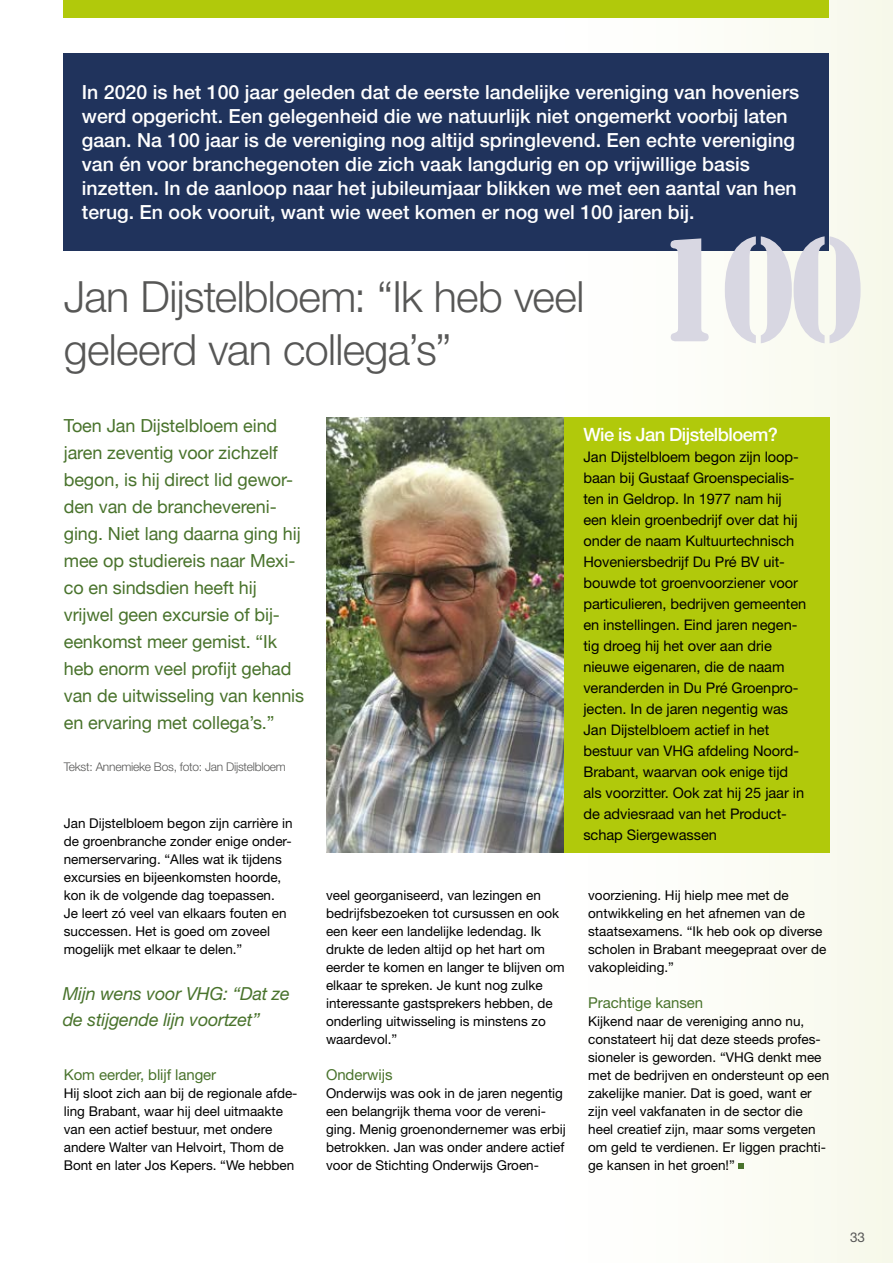
<style>
.page{position:relative;width:893px;height:1263px;background:#fff}
.page>*{position:absolute;margin:0;border:0;box-sizing:border-box;transform-origin:0 0}
.t1{font:137.55px "Stencil LT";color:#d8d7e2;scale:.8 1}
.t2{font:300 43.2px/52.5px "Helvetica Neue LT Std";letter-spacing:-.015em;color:#575756}
.t3{font:500 19.5px/24px "Helvetica Neue LT Std";color:#fff}
.t4{font:500 18.3px "Helvetica Neue LT Std";letter-spacing:-.03em;color:#fff}
.t5{font:18px/27px "Helvetica Neue";letter-spacing:-.005em;color:#49732c}
.t6{font:italic 18px/25.5px "Helvetica Neue LT Std";letter-spacing:-.01em;color:#49732c}
.t7{font:15px "Helvetica Neue LT Std";letter-spacing:-.005em;color:#49732c}
.t8{font:14.7px/21px "Helvetica Neue LT Std";letter-spacing:-.005em;color:#000}
.t9{font:13.5px/18px "Helvetica Neue LT Std";color:#000}
.t10{font:13.5px "Helvetica Neue LT Std";color:#575756}
.t11{font:300 12px "Helvetica Neue LT Std";letter-spacing:-.02em;color:#575756}
</style>
<div class="page">
<div style="left:473px;top:0;width:420px;height:1263px;background:linear-gradient(to right,#fff,#f7f9eb)"></div>
<div style="left:64px;top:0;width:765px;height:18px;background:#b1c90b"></div>
<div style="left:64px;top:53px;width:765px;height:198px;background:#20335c"></div>
<svg style="left:738px;top:1163px;width:6px;height:5px"></svg>
<div style="left:563px;top:418px;width:266px;height:435px;background:#b1c90b"></div>
<img style="left:326px;top:418px;width:237px;height:435px">
<p class="t3" style="left:82px;top:80px;width:719px">In 2020 is het 100 jaar geleden dat de eerste landelijke vereniging van hoveniers werd opgericht. Een gelegenheid die we natuurlijk niet ongemerkt voorbij laten gaan. Na 100 jaar is de vereniging nog altijd springlevend. Een echte vereniging van én voor branchegenoten die zich vaak langdurig en op vrijwillige basis inzetten. In de aanloop naar het jubileumjaar blikken we met een aantal van hen terug. En ook vooruit, want wie weet komen er nog wel 100 jaren bij.</p>
<h2 class="t2" style="left:64px;top:270px;width:522px">Jan Dijstelbloem: “Ik heb veel geleerd van collega’s”</h2>
<h1 class="t1" style="left:655px;top:201px;width:260px">100</h1>
<p class="t5" style="left:64px;top:411px;width:242px">Toen Jan Dijstelbloem eind jaren zeventig voor zichzelf begon, is hij direct lid gewor&shy;den van de branchevereni&shy;ging. Niet lang daarna ging hij mee op studiereis naar Mexi&shy;co en sindsdien heeft hij vrijwel geen excursie of bij&shy;eenkomst meer gemist. “Ik heb enorm veel profijt gehad van de uitwisseling van kennis en ervaring met collega’s.”</p>
<p class="t11" style="left:64px;top:759px;width:224px">Tekst: Annemieke Bos, foto: Jan Dijstelbloem</p>
<p class="t9" style="left:64px;top:814px;width:230px">Jan Dijstelbloem begon zijn carrière in de groenbranche zonder enige onder&shy;nemerservaring. “Alles wat ik tijdens excursies en bijeenkomsten hoorde, kon ik de volgende dag toepassen.<br>Je leert zó veel van elkaars fouten en successen. Het is goed om zoveel mogelijk met elkaar te delen.”</p>
<h3 class="t6" style="left:63px;top:981px;width:228px">Mijn wens voor VHG: “Dat ze de stijgende lijn voortzet”</h3>
<p class="t7" style="left:64px;top:1066px;width:154px">Kom eerder, blijf langer</p>
<p class="t9" style="left:64px;top:1084px;width:235px">Hij sloot zich aan bij de regionale afde&shy;ling Brabant, waar hij deel uitmaakte van een actief bestuur, met ondere andere Walter van Helvoirt, Thom de Bont en later Jos Kepers. “We hebben</p>
<h3 class="t4" style="left:583px;top:424px;width:196px">Wie is Jan Dijstelbloem?</h3>
<p class="t8" style="left:583px;top:446px;width:224px">Jan Dijstelbloem begon zijn loop&shy;baan bij Gustaaf Groenspecialis&shy;ten in Geldrop. In 1977 nam hij een klein groenbedrijf over dat hij onder de naam Kultuurtechnisch<br>Hoveniersbedrijf Du Pré BV uit&shy;bouwde tot groenvoorziener voor particulieren, bedrijven gemeenten en instellingen. Eind jaren negen&shy;tig droeg hij het over aan drie nieuwe eigenaren, die de naam veranderden in Du Pré Groenpro&shy;jecten. In de jaren negentig was<br>Jan Dijstelbloem actief in het bestuur van VHG afdeling Noord-<br>Brabant, waarvan ook enige tijd als voorzitter. Ook zat hij 25 jaar in de adviesraad van het Product&shy;schap Siergewassen</p>
<p class="t9" style="left:326px;top:886px;width:240px">veel georganiseerd, van lezingen en bedrijfsbezoeken tot cursussen en ook een keer een landelijke ledendag. Ik drukte de leden altijd op het hart om eerder te komen en langer te blijven om elkaar te spreken. Je kunt nog zulke interessante gastsprekers hebben, de onderling uitwisseling is minstens zo waardevol.”</p>
<p class="t7" style="left:326px;top:1066px;width:68px">Onderwijs</p>
<p class="t9" style="left:326px;top:1084px;width:241px">Onderwijs was ook in de jaren negentig een belangrijk thema voor de vereni&shy;ging. Menig groenondernemer was erbij betrokken. Jan was onder andere actief voor de Stichting Onderwijs Groen-</p>
<p class="t9" style="left:588px;top:886px;width:240px">voorziening. Hij hielp mee met de ontwikkeling en het afnemen van de staatsexamens. “Ik heb ook op diverse scholen in Brabant meegepraat over de vakopleiding.”</p>
<p class="t7" style="left:588px;top:994px;width:117px">Prachtige kansen</p>
<p class="t9" style="left:588px;top:1012px;width:242px">Kijkend naar de vereniging anno nu, constateert hij dat deze steeds profes&shy;sioneler is geworden. “VHG denkt mee met de bedrijven en ondersteunt op een zakelijke manier. Dat is goed, want er zijn veel vakfanaten in de sector die heel creatief zijn, maar soms vergeten om geld te verdienen. Er liggen prachti&shy;ge kansen in het groen!”</p>
<p class="t10" style="left:850px;top:1229px;width:16px">33</p>
</div>
